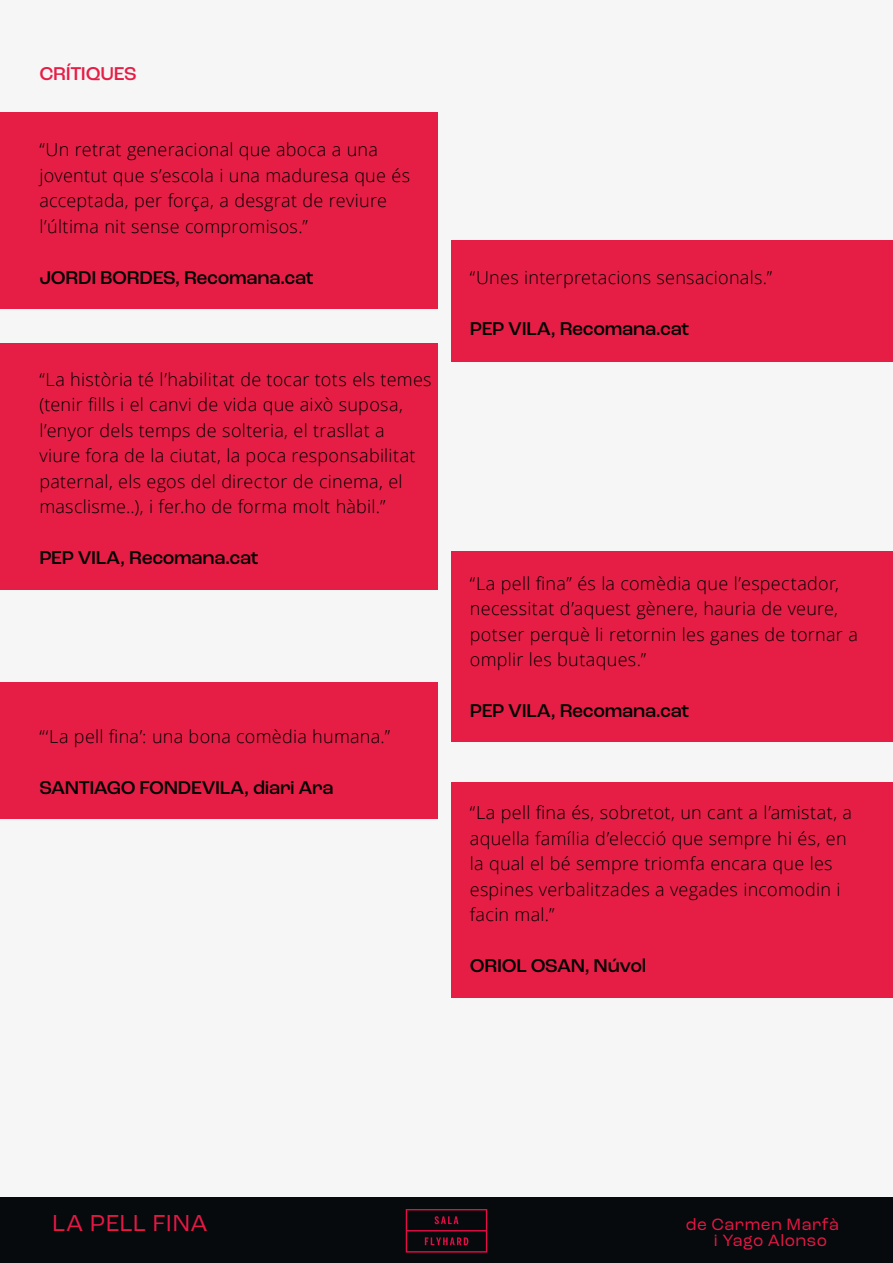
<style>
.page{position:relative;width:893px;height:1263px;background:#fff}
.page>*{position:absolute;margin:0;border:0;box-sizing:border-box;transform-origin:0 0}
.t1{font:24.3px "Roc Grotesk";letter-spacing:.015em;color:#e61845}
.t2{font:500 19.5px "Roc Grotesk";letter-spacing:-.015em;color:#020203}
.t3{font:500 19.5px "Roc Grotesk";letter-spacing:-.015em;color:#e61e46}
.t4{font:300 18px/25.5px "Open Sans";letter-spacing:.015em;color:#000}
.t5{font:17.25px/16.2px "Roc Grotesk";letter-spacing:.025em;color:#e61845}
</style>
<div class="page">
<div style="left:0;top:1196px;width:893px;height:67px;background:#060a0d"></div>
<svg style="left:406px;top:1209px;width:81px;height:43px"></svg>
<div style="left:0;top:0;width:893px;height:1196px;background:#f6f6f6"></div>
<div style="left:0;top:113px;width:438px;height:196px;background:#e61e46"></div>
<div style="left:0;top:683px;width:438px;height:136px;background:#e61e46"></div>
<div style="left:0;top:343px;width:438px;height:247px;background:#e61e46"></div>
<div style="left:452px;top:240px;width:441px;height:121px;background:#e61e46"></div>
<div style="left:452px;top:551px;width:441px;height:190px;background:#e61e46"></div>
<div style="left:452px;top:782px;width:441px;height:215px;background:#e61e46"></div>
<p class="t3" style="left:39px;top:61px;width:99px">CRÍTIQUES</p>
<p class="t4" style="left:39px;top:136px;width:372px">“Un retrat generacional que aboca a una joventut que s’escola i una maduresa que és acceptada, per força, a desgrat de reviure l’última nit sense compromisos.”</p>
<p class="t2" style="left:39px;top:265px;width:276px">JORDI BORDES, Recomana.cat</p>
<p class="t4" style="left:39px;top:366px;width:394px">“La història té l’habilitat de tocar tots els temes (tenir fills i el canvi de vida que això suposa, l’enyor dels temps de solteria, el trasllat a<br>viure fora de la ciutat, la poca responsabilitat paternal, els egos del director de cinema, el masclisme..), i fer.ho de forma molt hàbil.”</p>
<p class="t2" style="left:39px;top:546px;width:221px">PEP VILA, Recomana.cat</p>
<p class="t4" style="left:39px;top:723px;width:352px">“‘La pell fina’: una bona comèdia humana.”</p>
<p class="t2" style="left:39px;top:775px;width:296px">SANTIAGO FONDEVILA, diari Ara</p>
<p class="t4" style="left:470px;top:264px;width:304px">“Unes interpretacions sensacionals.”</p>
<p class="t2" style="left:470px;top:316px;width:221px">PEP VILA, Recomana.cat</p>
<p class="t4" style="left:470px;top:570px;width:389px">“La pell fina” és la comèdia que l’espectador, necessitat d’aquest gènere, hauria de veure, potser perquè li retornin les ganes de tornar a omplir les butaques.”</p>
<p class="t2" style="left:470px;top:699px;width:221px">PEP VILA, Recomana.cat</p>
<p class="t4" style="left:470px;top:799px;width:384px">“La pell fina és, sobretot, un cant a l’amistat, a aquella família d’elecció que sempre hi és, en la qual el bé sempre triomfa encara que les espines verbalitzades a vegades incomodin i facin mal.”</p>
<p class="t2" style="left:470px;top:954px;width:178px">ORIOL OSAN, Núvol</p>
<h1 class="t1" style="left:52px;top:1208px;width:157px">LA PELL FINA</h1>
<p class="t5" style="left:714px;top:1216px;width:127px;text-indent:-28px">de Carmen Marfà i Yago Alonso</p>
</div>
